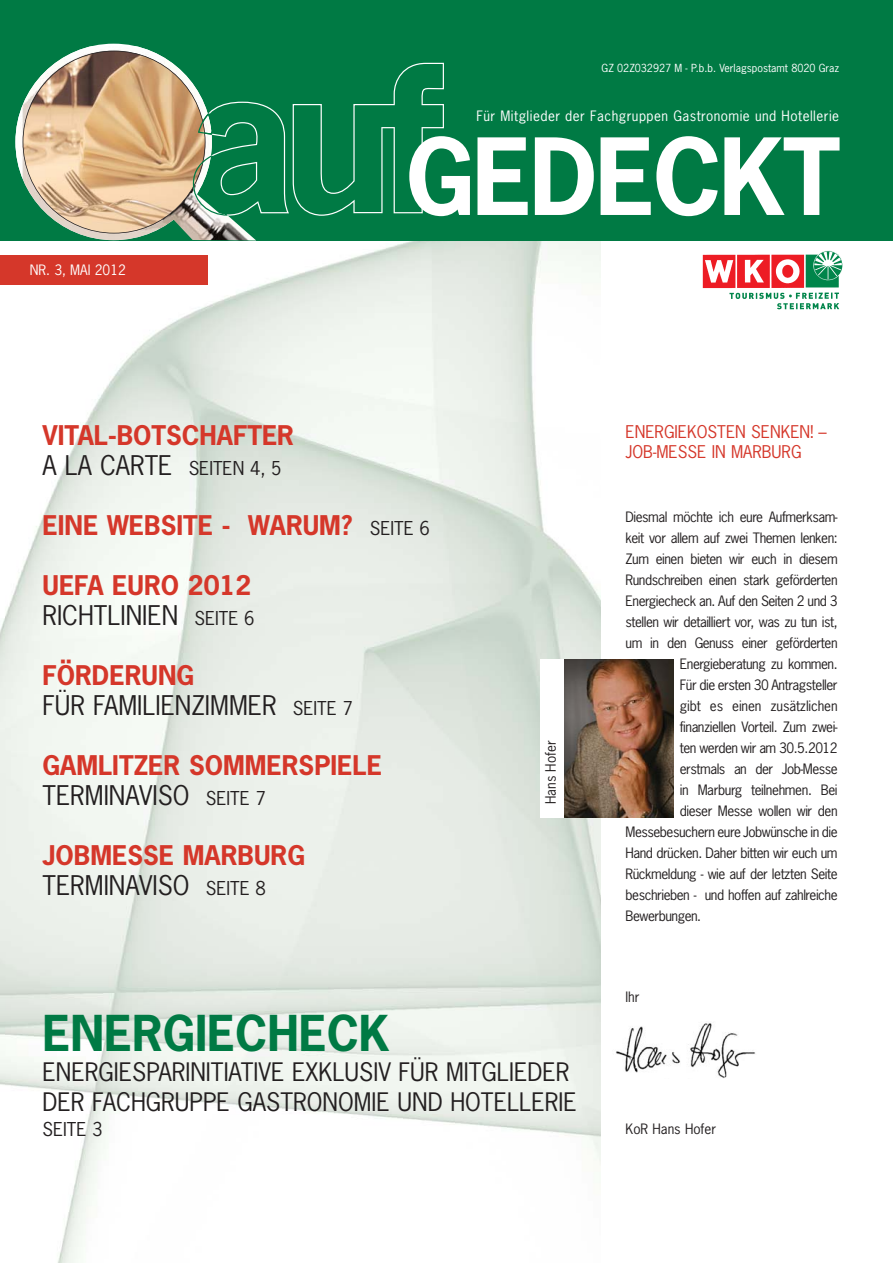
<style>
.page{position:relative;width:893px;height:1263px;background:#fff}
.page>*{position:absolute;margin:0;border:0;box-sizing:border-box;transform-origin:0 0}
.t1{font:700 99.75px "News Gothic Std";letter-spacing:-.025em;color:#fff}
.t2{font:700 46.5px "News Gothic Std";color:#007a44}
.t3{font:700 25.5px/30px "News Gothic Std";color:#d5372a}
.t4{font:25.5px/30px "News Gothic Std";color:#231f20}
.t5{font:24px/30px "News Gothic Std";color:#231f20}
.t6{font:18px "News Gothic Std";color:#231f20}
.t7{font:16.5px/19.8px "News Gothic Std";color:#d5372a}
.t8{font:13.5px "News Gothic Std";letter-spacing:-.035em;color:#231f20}
.t9{font:13.5px "News Gothic Std";letter-spacing:.035em;color:#fff}
.t10{font:13.5px "News Gothic Std";letter-spacing:-.01em;color:#231f20}
.t11{font:13.5px "News Gothic Std";color:#231f20}
.t12{font:13.5px "News Gothic Std";color:#fff}
.t13{font:10.5px "News Gothic Std";color:#fff}
.s1{font-size:25.5px}
.s2{font-weight:400;font-size:18px;color:#231f20}
.s3{font-weight:400;color:#231f20}
.s4{font-weight:700;color:#d5372a}
.s5{font-size:18px}
</style>
<div class="page">
<img style="left:0;top:240px;width:601px;height:1023px">
<div style="left:0;top:255px;width:208px;height:30px;background:#d5372a"></div>
<div style="left:0;top:0;width:893px;height:240px;background:#007a44"></div>
<img style="left:702px;top:250px;width:141px;height:60px">
<img style="left:15px;top:46px;width:136px;height:194px">
<img style="left:125px;top:233px;width:131px;height:7px">
<svg style="left:23px;top:51px;width:421px;height:182px"></svg>
<div style="left:540px;top:659px;width:110px;height:158px;background:#fff"></div>
<img style="left:564px;top:659px;width:110px;height:158px">
<img style="left:616px;top:1023px;width:140px;height:55px">
<p class="t13" style="left:602px;top:63px;width:239px">GZ 02Z032927 M - P.b.b. Verlagspostamt 8020 Graz</p>
<p class="t9" style="left:476px;top:110px;width:364px">Für Mitglieder der Fachgruppen Gastronomie und Hotellerie</p>
<p class="t12" style="left:30px;top:263px;width:98px">NR. 3, MAI 2012</p>
<p class="t1" style="left:405px;top:132px;width:436px">GEDECKT</p>
<p class="t3" style="left:43px;top:422px;width:253px">VITAL-BOTSCHAFTER</p>
<p class="t6" style="left:43px;top:460px;width:241px"><span class="s1">A LA CARTE</span> SEITEN 4, 5</p>
<p class="t3" style="left:43px;top:512px;width:389px">EINE WEBSITE - WARUM? <span class="s2">SEITE 6</span></p>
<p class="t3" style="left:43px;top:572px;width:213px">UEFA EURO 2012<br><span class="s3">RICHTLINIEN</span> <span class="s2">SEITE 6</span></p>
<p class="t4" style="left:43px;top:662px;width:312px"><span class="s4">FÖRDERUNG<br></span>FÜR FAMILIENZIMMER <span class="s5">SEITE 7</span></p>
<p class="t3" style="left:43px;top:752px;width:341px">GAMLITZER SOMMERSPIELE<br><span class="s3">TERMINAVISO</span> <span class="s2">SEITE 7</span></p>
<p class="t3" style="left:43px;top:842px;width:264px">JOBMESSE MARBURG<br><span class="s3">TERMINAVISO</span> <span class="s2">SEITE 8</span></p>
<p class="t11" style="left:545px;top:804px;width:65px;rotate:-90deg">Hans Hofer</p>
<p class="t2" style="left:43px;top:1012px;width:349px">ENERGIECHECK</p>
<p class="t5" style="left:43px;top:1059px;width:536px">ENERGIESPARINITIATIVE EXKLUSIV FÜR MITGLIEDER<br>DER FACHGRUPPE GASTRONOMIE UND HOTELLERIE</p>
<p class="t6" style="left:43px;top:1121px;width:62px">SEITE 3</p>
<p class="t7" style="left:625px;top:423px;width:203px">ENERGIEKOSTEN SENKEN! –<br>JOB-MESSE IN MARBURG</p>
<p class="t8" style="left:625px;top:511px;width:214px">Diesmal möchte ich eure Aufmerksam-</p>
<p class="t8" style="left:625px;top:532px;width:214px">keit vor allem auf zwei Themen lenken:</p>
<p class="t8" style="left:625px;top:553px;width:214px">Zum einen bieten wir euch in diesem</p>
<p class="t8" style="left:625px;top:574px;width:214px">Rundschreiben einen stark geförderten</p>
<p class="t8" style="left:625px;top:595px;width:214px">Energiecheck an. Auf den Seiten 2 und 3</p>
<p class="t8" style="left:625px;top:616px;width:214px">stellen wir detailliert vor, was zu tun ist,</p>
<p class="t8" style="left:625px;top:637px;width:214px">um in den Genuss einer geförderten</p>
<p class="t8" style="left:680px;top:658px;width:159px">Energieberatung zu kommen.</p>
<p class="t8" style="left:680px;top:679px;width:159px">Für die ersten 30 Antragsteller</p>
<p class="t10" style="left:680px;top:700px;width:159px">gibt es einen zusätzlichen</p>
<p class="t8" style="left:680px;top:721px;width:159px">finanziellen Vorteil. Zum zwei-</p>
<p class="t8" style="left:680px;top:742px;width:159px">ten werden wir am 30.5.2012</p>
<p class="t8" style="left:680px;top:763px;width:159px">erstmals an der Job-Messe</p>
<p class="t8" style="left:680px;top:784px;width:159px">in Marburg teilnehmen. Bei</p>
<p class="t8" style="left:680px;top:805px;width:159px">dieser Messe wollen wir den</p>
<p class="t8" style="left:625px;top:826px;width:214px">Messebesuchern eure Jobwünsche in die</p>
<p class="t8" style="left:625px;top:847px;width:214px">Hand drücken. Daher bitten wir euch um</p>
<p class="t8" style="left:625px;top:868px;width:214px">Rückmeldung - wie auf der letzten Seite</p>
<p class="t8" style="left:625px;top:889px;width:214px">beschrieben - und hoffen auf zahlreiche</p>
<p class="t8" style="left:625px;top:910px;width:77px">Bewerbungen.</p>
<p class="t8" style="left:625px;top:991px;width:16px">Ihr</p>
<p class="t11" style="left:625px;top:1123px;width:92px">KoR Hans Hofer</p>
</div>
